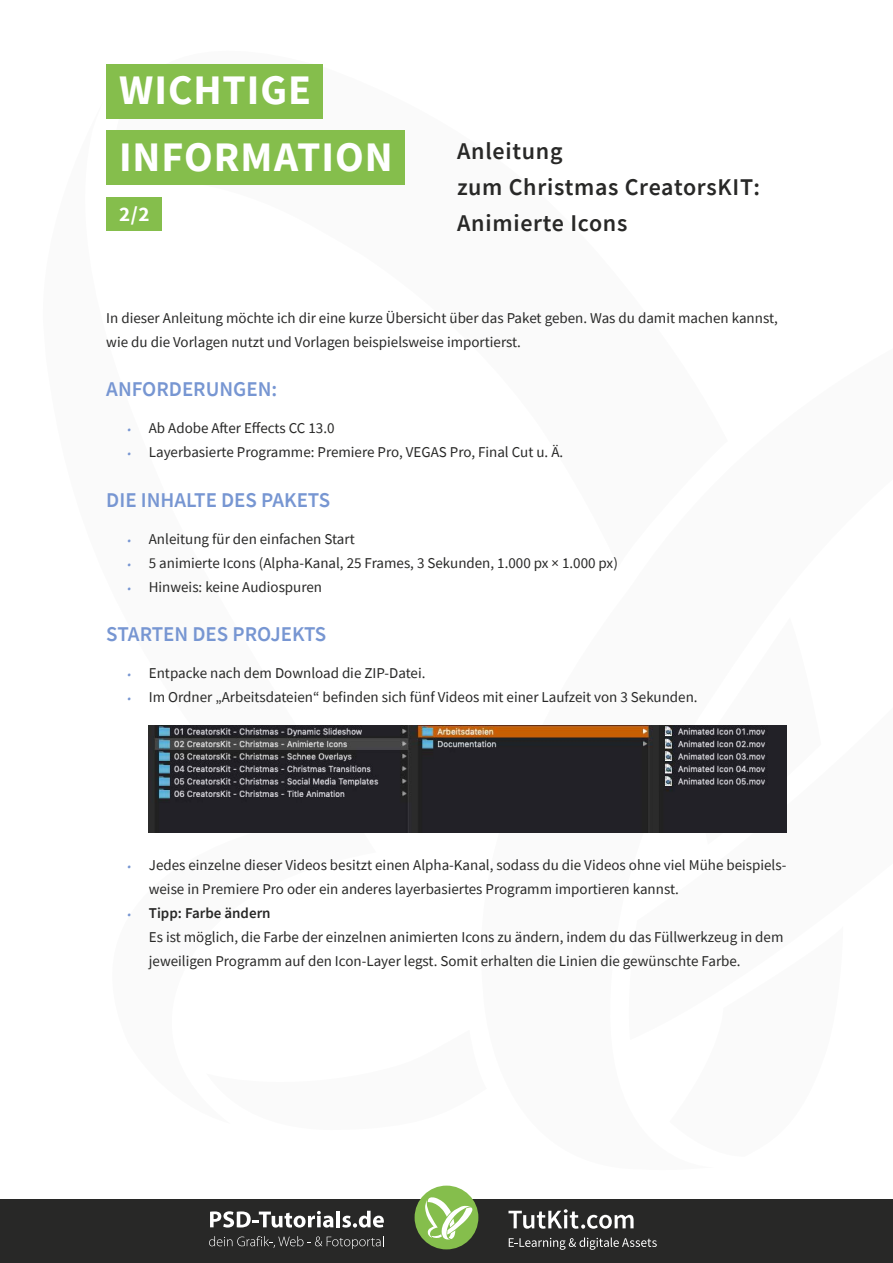
<style>
.page{position:relative;width:893px;height:1263px;background:#fff}
.page>*{position:absolute;margin:0;border:0;box-sizing:border-box;transform-origin:0 0}
.t1{font:700 42px/66.8px "Source Sans Pro";letter-spacing:.025em;color:#fff}
.t2{font:600 24px/36px "Source Sans Pro";letter-spacing:.03em;color:#282827}
.t3{font:600 21px "Source Sans Pro";color:#7796d2}
.t4{font:700 21px "Source Sans Pro";color:#fff}
.t5{font:15px/24px "Source Sans Pro";color:#282827}
.s1{font-style:italic;font-size:12px;color:#7796d2}
.s2{font-weight:600}
</style>
<div class="page">
<div style="left:0;top:1199px;width:893px;height:64px;background:#282827"></div>
<div style="left:415px;top:1185px;width:63px;height:64px;background:#85be4c;border-radius:50%"></div>
<svg style="left:425px;top:1196px;width:48px;height:43px"></svg>
<svg style="left:509px;top:1237px;width:148px;height:13px"></svg>
<svg style="left:508px;top:1209px;width:126px;height:20px"></svg>
<svg style="left:210px;top:1211px;width:123px;height:16px"></svg>
<hr style="left:336px;top:1211px;width:4px;height:16px;background:#fff">
<svg style="left:342px;top:1211px;width:42px;height:16px"></svg>
<svg style="left:209px;top:1236px;width:175px;height:13px"></svg>
<div style="left:106px;top:197px;width:56px;height:34px;background:#85be4c"></div>
<div style="left:106px;top:64px;width:217px;height:55px;background:#85be4c"></div>
<div style="left:106px;top:131px;width:298px;height:54px;background:#85be4c"></div>
<img style="left:149px;top:726px;width:638px;height:106px">
<h1 class="t1" style="left:119px;top:56px;width:275px">WICHTIGE<br>INFORMATION</h1>
<h3 class="t4" style="left:119px;top:200px;width:32px">2/2</h3>
<h2 class="t2" style="left:457px;top:133px;width:304px">Anleitung<br>zum Christmas CreatorsKIT:<br>Animierte Icons</h2>
<p class="t5" style="left:106px;top:306px;width:673px">In dieser Anleitung möchte ich dir eine kurze Übersicht über das Paket geben. Was du damit machen kannst, wie du die Vorlagen nutzt und Vorlagen beispielsweise importierst.</p>
<h3 class="t3" style="left:106px;top:376px;width:173px">ANFORDERUNGEN:</h3>
<p class="t5" style="left:128px;top:416px;width:208px"><span class="s1">•</span> Ab Adobe After Effects CC 13.0</p>
<p class="t5" style="left:128px;top:440px;width:437px"><span class="s1">•</span> Layerbasierte Programme: Premiere Pro, VEGAS Pro, Final Cut u. Ä.</p>
<h3 class="t3" style="left:106px;top:486px;width:225px">DIE INHALTE DES PAKETS</h3>
<p class="t5" style="left:128px;top:526px;width:229px"><span class="s1">•</span> Anleitung für den einfachen Start</p>
<p class="t5" style="left:128px;top:550px;width:492px"><span class="s1">•</span> 5 animierte Icons (Alpha-Kanal, 25 Frames, 3 Sekunden, 1.000 px × 1.000 px)</p>
<p class="t5" style="left:128px;top:574px;width:196px"><span class="s1">•</span> Hinweis: keine Audiospuren</p>
<h3 class="t3" style="left:106px;top:620px;width:222px">STARTEN DES PROJEKTS</h3>
<p class="t5" style="left:128px;top:661px;width:299px"><span class="s1">•</span> Entpacke nach dem Download die ZIP-Datei.</p>
<p class="t5" style="left:128px;top:685px;width:572px"><span class="s1">•</span> Im Ordner „Arbeitsdateien“ befinden sich fünf Videos mit einer Laufzeit von 3 Sekunden.</p>
<p class="t5" style="left:149px;top:853px;width:639px;text-indent:-21px"><span class="s1">•</span> Jedes einzelne dieser Videos besitzt einen Alpha-Kanal, sodass du die Videos ohne viel Mühe beispiels&shy;weise in Premiere Pro oder ein anderes layerbasiertes Programm importieren kannst.</p>
<p class="t5" style="left:149px;top:901px;width:636px;text-indent:-21px"><span class="s1">•</span> <span class="s2">Tipp: Farbe ändern<br></span>Es ist möglich, die Farbe der einzelnen animierten Icons zu ändern, indem du das Füllwerkzeug in dem jeweiligen Programm auf den Icon-Layer legst. Somit erhalten die Linien die gewünschte Farbe.</p>
</div>
